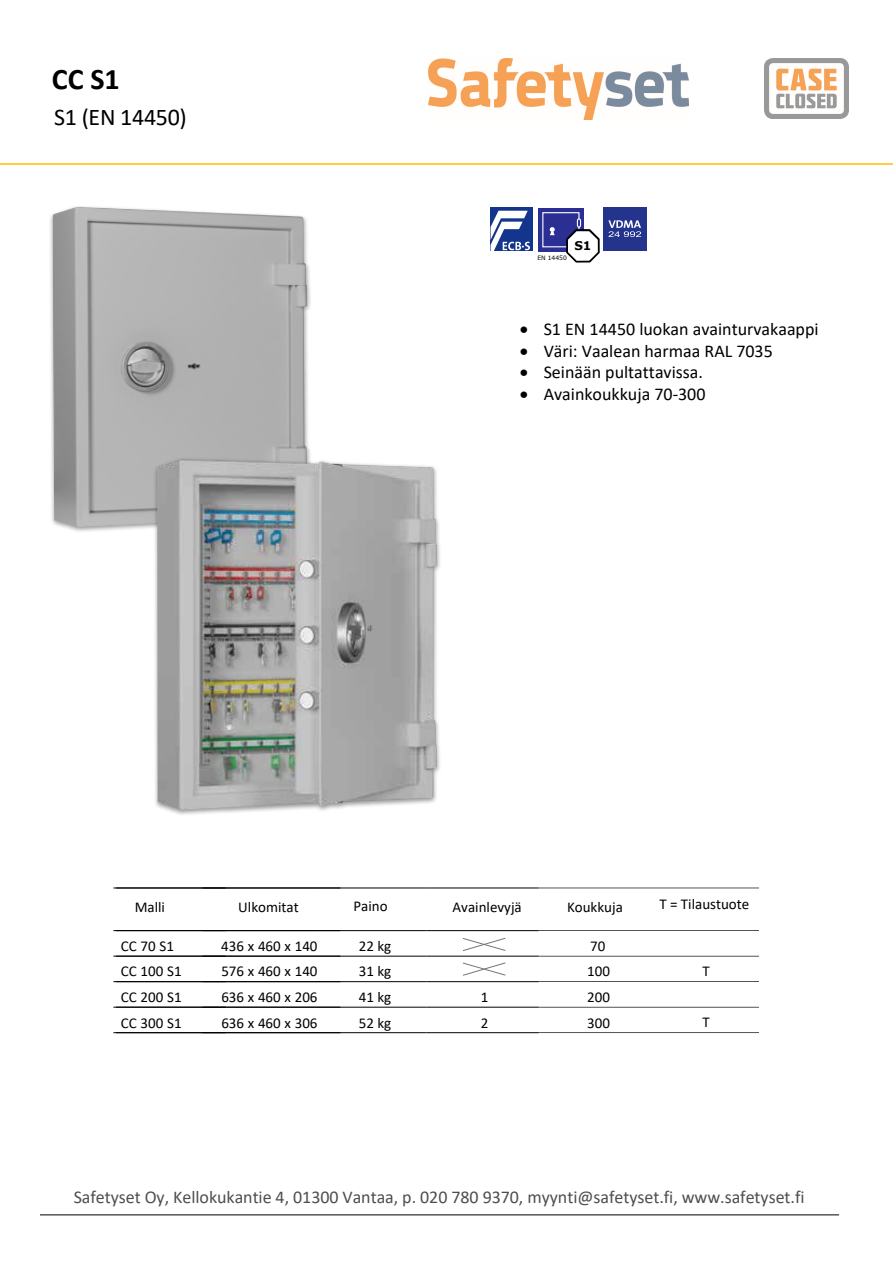
<style>
.page{position:relative;width:893px;height:1263px;background:#fff}
.page>*{position:absolute;margin:0;border:0;box-sizing:border-box;transform-origin:0 0}
.t1{font:700 30px "Calibri";color:#000}
.t2{font:24px "Calibri";letter-spacing:-.015em;color:#000}
.t3{font:18px "Calibri";color:#000}
.t4{font:18px "Calibri";letter-spacing:-.005em;color:#4d4f4e}
.t5{font:15px "Calibri";color:#000}
.t6{font:700 13.5px "Verdana";color:#000}
.t7{font:6px "Verdana";color:#000}
</style>
<div class="page">
<hr style="left:40px;top:1214px;width:799px;height:1px;background:#000">
<hr style="left:0;top:163px;width:893px;height:1px;background:#ffcb3f">
<div style="left:49px;top:205px;width:264px;height:329px;background:#000;opacity:.4"></div>
<img style="left:53px;top:207px;width:255px;height:320px">
<div style="left:153px;top:457px;width:289px;height:359px;background:#000;opacity:.4"></div>
<img style="left:157px;top:460px;width:280px;height:350px">
<hr style="left:113px;top:888px;width:113px;height:1px;background:#000">
<hr style="left:202px;top:888px;width:113px;height:1px;background:#000">
<hr style="left:315px;top:888px;width:112px;height:1px;background:#000">
<hr style="left:427px;top:888px;width:112px;height:1px;background:#000">
<hr style="left:539px;top:888px;width:220px;height:1px;background:#000">
<hr style="left:113px;top:930px;width:113px;height:1px;background:#000">
<hr style="left:202px;top:930px;width:113px;height:1px;background:#000">
<hr style="left:315px;top:930px;width:112px;height:1px;background:#000">
<hr style="left:427px;top:930px;width:112px;height:1px;background:#000">
<hr style="left:539px;top:930px;width:220px;height:1px;background:#000">
<hr style="left:113px;top:956px;width:113px;height:1px;background:#000">
<hr style="left:202px;top:956px;width:113px;height:1px;background:#000">
<hr style="left:315px;top:956px;width:112px;height:1px;background:#000">
<hr style="left:427px;top:956px;width:112px;height:1px;background:#000">
<hr style="left:539px;top:956px;width:220px;height:1px;background:#000">
<hr style="left:113px;top:981px;width:113px;height:1px;background:#000">
<hr style="left:202px;top:981px;width:113px;height:1px;background:#000">
<hr style="left:315px;top:981px;width:112px;height:1px;background:#000">
<hr style="left:427px;top:981px;width:112px;height:1px;background:#000">
<hr style="left:539px;top:981px;width:220px;height:1px;background:#000">
<hr style="left:113px;top:1007px;width:113px;height:1px;background:#000">
<hr style="left:202px;top:1007px;width:113px;height:1px;background:#000">
<hr style="left:315px;top:1007px;width:112px;height:1px;background:#000">
<hr style="left:427px;top:1007px;width:112px;height:1px;background:#000">
<hr style="left:539px;top:1007px;width:220px;height:1px;background:#000">
<hr style="left:113px;top:1032px;width:113px;height:1px;background:#000">
<hr style="left:202px;top:1032px;width:113px;height:1px;background:#000">
<hr style="left:315px;top:1032px;width:112px;height:1px;background:#000">
<hr style="left:427px;top:1032px;width:112px;height:1px;background:#000">
<hr style="left:539px;top:1032px;width:220px;height:1px;background:#000">
<div style="left:491px;top:207px;width:42px;height:44px;background:linear-gradient(to right,#13358c,#13358c)"></div>
<svg style="left:491px;top:211px;width:39px;height:40px"></svg>
<div style="left:603px;top:208px;width:44px;height:43px;background:#24348c"></div>
<svg style="left:608px;top:220px;width:33px;height:17px"></svg>
<div style="left:538px;top:208px;width:45px;height:44px;background:#2b2f94"></div>
<div style="left:542px;top:212px;width:37px;height:35px;border:1px solid #fff"></div>
<div style="left:577px;top:218px;width:4px;height:10px;border:1px solid #fff;border-radius:2px"></div>
<svg style="left:550px;top:227px;width:5px;height:8px"></svg>
<svg style="left:566px;top:219px;width:34px;height:44px"></svg>
<svg style="left:463px;top:938px;width:43px;height:13px"></svg>
<svg style="left:463px;top:962px;width:43px;height:14px"></svg>
<img style="left:765px;top:58px;width:83px;height:61px">
<img style="left:429px;top:59px;width:260px;height:60px">
<h1 class="t1" style="left:52px;top:57px;width:69px">CC S1</h1>
<h2 class="t2" style="left:54px;top:100px;width:134px">S1 (EN 14450)</h2>
<p class="t7" style="left:537px;top:254px;width:31px">EN 14450</p>
<p class="t6" style="left:574px;top:237px;width:21px">S1</p>
<p class="t3" style="left:520px;top:317px;width:300px">• S1 EN 14450 luokan avainturvakaappi</p>
<p class="t3" style="left:520px;top:338px;width:255px">• Väri: Vaalean harmaa RAL 7035</p>
<p class="t3" style="left:520px;top:360px;width:185px">• Seinään pultattavissa.</p>
<p class="t3" style="left:520px;top:381px;width:187px">• Avainkoukkuja 70-300</p>
<p class="t5" style="left:135px;top:896px;width:32px">Malli</p>
<p class="t5" style="left:238px;top:897px;width:62px">Ulkomitat</p>
<p class="t5" style="left:354px;top:895px;width:36px">Paino</p>
<p class="t5" style="left:453px;top:896px;width:71px">Avainlevyjä</p>
<p class="t5" style="left:567px;top:896px;width:57px">Koukkuja</p>
<p class="t5" style="left:121px;top:935px;width:55px">CC 70 S1</p>
<p class="t5" style="left:221px;top:935px;width:98px">436 x 460 x 140</p>
<p class="t5" style="left:359px;top:935px;width:34px">22 kg</p>
<p class="t5" style="left:590px;top:935px;width:17px">70</p>
<p class="t5" style="left:121px;top:961px;width:62px">CC 100 S1</p>
<p class="t5" style="left:221px;top:961px;width:98px">576 x 460 x 140</p>
<p class="t5" style="left:359px;top:961px;width:34px">31 kg</p>
<p class="t5" style="left:587px;top:961px;width:24px">100</p>
<p class="t5" style="left:121px;top:986px;width:62px">CC 200 S1</p>
<p class="t5" style="left:221px;top:986px;width:98px">636 x 460 x 206</p>
<p class="t5" style="left:359px;top:986px;width:34px">41 kg</p>
<p class="t5" style="left:481px;top:986px;width:9px">1</p>
<p class="t5" style="left:587px;top:986px;width:24px">200</p>
<p class="t5" style="left:121px;top:1012px;width:62px">CC 300 S1</p>
<p class="t5" style="left:221px;top:1012px;width:98px">636 x 460 x 306</p>
<p class="t5" style="left:359px;top:1012px;width:34px">52 kg</p>
<p class="t5" style="left:481px;top:1012px;width:9px">2</p>
<p class="t5" style="left:587px;top:1012px;width:24px">300</p>
<p class="t5" style="left:659px;top:894px;width:91px">T = Tilaustuote</p>
<p class="t5" style="left:702px;top:960px;width:9px">T</p>
<p class="t5" style="left:702px;top:1011px;width:9px">T</p>
<p class="t4" style="left:74px;top:1184px;width:732px">Safetyset Oy, Kellokukantie 4, 01300 Vantaa, p. 020 780 9370, myynti@safetyset.fi, www.safetyset.fi</p>
</div>
